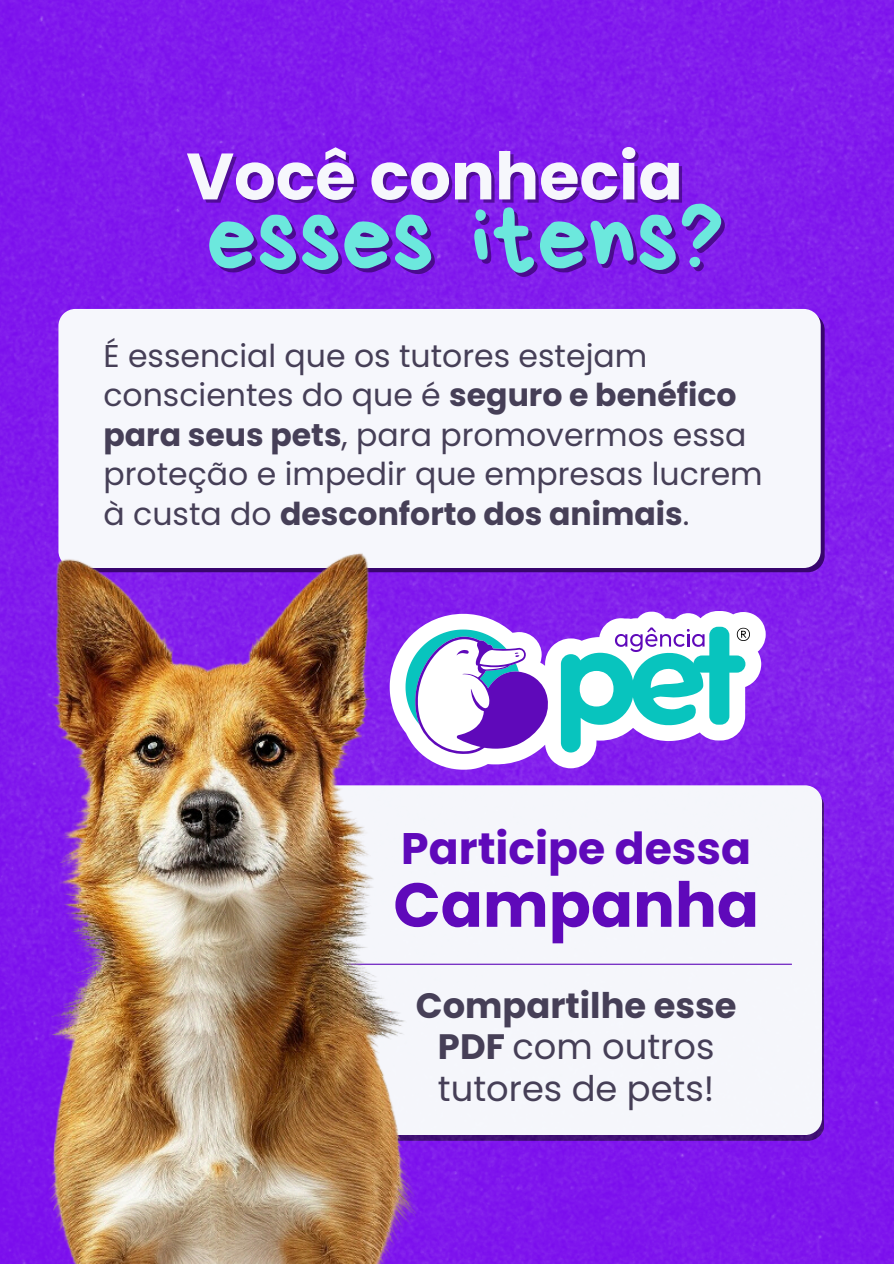
<style>
.page{position:relative;width:894px;height:1264px;background:#fff}
.page>*{position:absolute;margin:0;border:0;box-sizing:border-box;transform-origin:0 0}
.t1{font:99.6px "Bryndan Write";color:#6ce8dd}
.t2{font:700 65.4px "Poppins";color:#f6f7fc}
.t3{font:700 62.1px "Poppins";color:#5f09ba}
.t4{font:700 44.1px "Poppins";color:#5f09ba}
.t5{font:35.25px/41.7px "Poppins";color:#463f57;text-align:center}
.t6{font:31.5px/39.3px "Poppins";color:#463f57}
.s1{font-weight:700}
</style>
<div class="page">
<img style="left:0;top:0;width:893px;height:1263px">
<div style="left:58px;top:309px;width:762px;height:259px;background:#f6f7fc"></div>
<img style="left:0;top:520px;width:804px;height:743px">
<svg style="left:389px;top:611px;width:376px;height:158px"></svg>
<svg style="left:405px;top:629px;width:144px;height:125px"></svg>
<svg style="left:560px;top:626px;width:189px;height:126px"></svg>
<p class="t2" style="left:186px;top:131px;width:498px">Você conhecia</p>
<h4 class="t1" style="left:206px;top:187px;width:519px">esses itens?</h4>
<p class="t6" style="left:103px;top:336px;width:660px">É essencial que os tutores estejam conscientes do que é <span class="s1">seguro e benéfico para seus pets</span>, para promovermos essa proteção e impedir que empresas lucrem à custa do <span class="s1">desconforto dos animais</span>.</p>
<h2 class="t4" style="left:401px;top:817px;width:351px">Participe dessa</h2>
<h2 class="t3" style="left:393px;top:861px;width:367px">Campanha</h2>
<h1 class="t5" style="left:415px;top:984px;width:322px"><span class="s1">Compartilhe esse<br>PDF</span> com outros tutores de pets!</h1>
</div>
